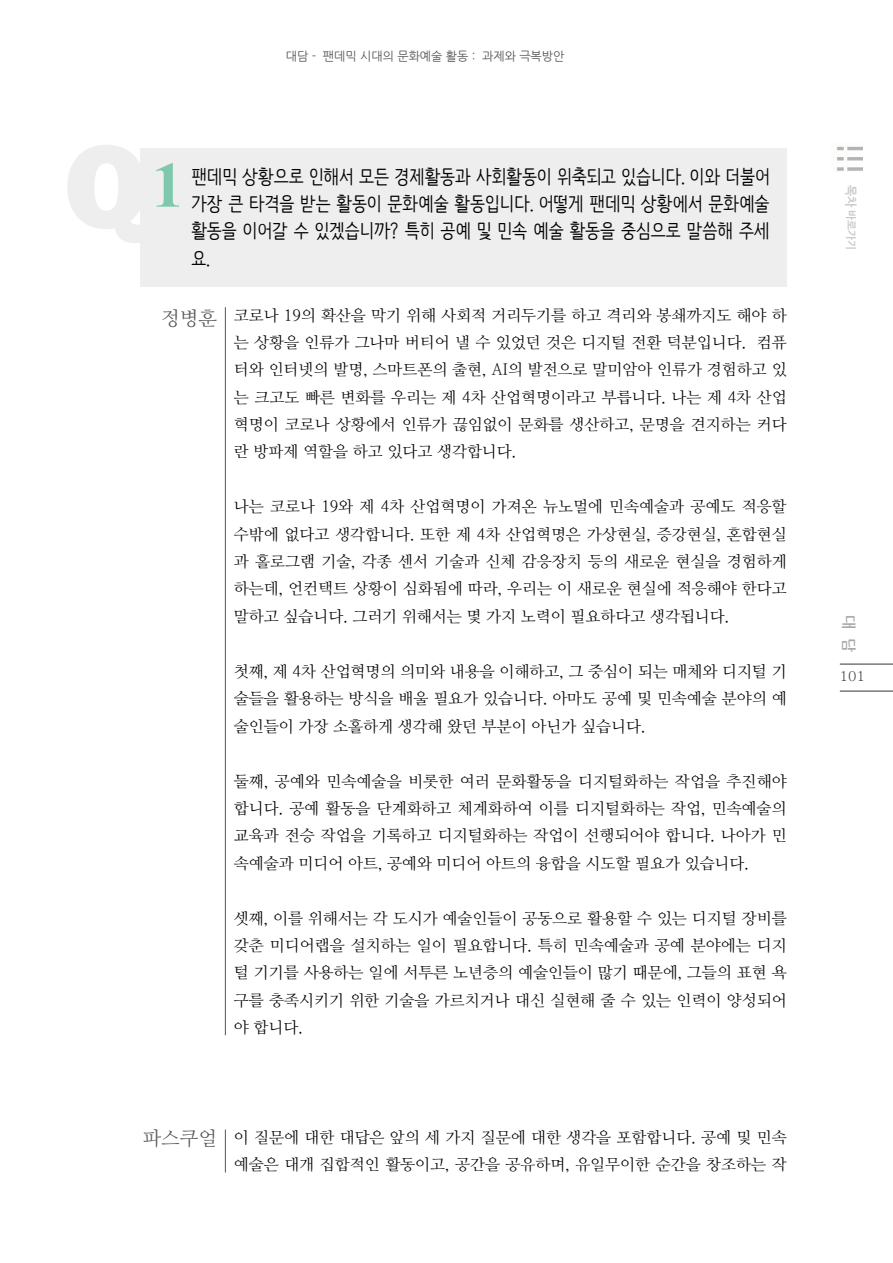
<style>
.page{position:relative;width:893px;height:1263px;background:#fff}
.page>*{position:absolute;margin:0;border:0;box-sizing:border-box;transform-origin:0 0}
.본문{font:700 64.5px "Times New Roman";color:#80c8ad}
.대담_-_문제{font:19.5px/27.3px "Nanum Barunpen";color:#000;text-align:justify}
.대담자_이름{font:19.5px "Nanum Myeongjo OTF";color:#565759}
.본문-_단락_앞_세로선{font:15.75px/27.3px "Nanum Myeongjo";color:#000;text-align:justify}
.오른쪽_페이지번호_위_세로_카테고리{font:700 15px "Nanum Gothic";color:#ababac}
.t1{font:500 13.5px "Adobe Myungjo Std";color:#333}
.본문-오른쪽페이지_위_카테고리{font:12px "Nanum Gothic";color:#565759}
.t2{font:700 10.5px "Nanum Gothic OTF Eco";color:#ababac}
.s1{font-size:12px}
</style>
<div class="page">
<hr style="left:840px;top:691px;width:53px;height:1px;background:#333">
<hr style="left:840px;top:664px;width:53px;height:1px;background:#333">
<img style="left:836px;top:146px;width:26px;height:25px">
<hr style="left:225px;top:307px;width:1px;height:728px;background:#565759">
<hr style="left:225px;top:1129px;width:1px;height:43px;background:#565759">
<div style="left:140px;top:149px;width:647px;height:138px;background:#eee"></div>
<p class="본문-오른쪽페이지_위_카테고리" style="left:286px;top:50px;width:280px">대담 - 팬데믹 시대의 문화예술 활동 : 과제와 극복방안</p>
<p class="본문" style="left:152px;top:139px;width:34px">1</p>
<p class="대담_-_문제" style="left:191px;top:163px;width:580px">팬데믹 상황으로 인해서 모든 경제활동과 사회활동이 위축되고 있습니다. 이와 더불어 가장 큰 타격을 받는 활동이 문화예술 활동입니다. 어떻게 팬데믹 상황에서 문화예술 활동을 이어갈 수 있겠습니까? 특히 공예 및 민속 예술 활동을 중심으로 말씀해 주세 요.</p>
<p class="대담자_이름" style="left:161px;top:306px;width:57px">정병훈</p>
<p class="본문-_단락_앞_세로선" style="left:234px;top:301px;width:554px">코로나 19의 확산을 막기 위해 사회적 거리두기를 하고 격리와 봉쇄까지도 해야 하 는 상황을 인류가 그나마 버티어 낼 수 있었던 것은 디지털 전환 덕분입니다. 컴퓨 터와 인터넷의 발명, 스마트폰의 출현, AI의 발전으로 말미암아 인류가 경험하고 있 는 크고도 빠른 변화를 우리는 제 4차 산업혁명이라고 부릅니다. 나는 제 4차 산업 혁명이 코로나 상황에서 인류가 끊임없이 문화를 생산하고, 문명을 견지하는 커다 란 방파제 역할을 하고 있다고 생각합니다.</p>
<p class="본문-_단락_앞_세로선" style="left:234px;top:493px;width:554px">나는 코로나 19와 제 4차 산업혁명이 가져온 뉴노멀에 민속예술과 공예도 적응할 수밖에 없다고 생각합니다. 또한 제 4차 산업혁명은 가상현실, 증강현실, 혼합현실 과 홀로그램 기술, 각종 센서 기술과 신체 감응장치 등의 새로운 현실을 경험하게 하는데, 언컨택트 상황이 심화됨에 따라, 우리는 이 새로운 현실에 적응해야 한다고 말하고 싶습니다. 그러기 위해서는 몇 가지 노력이 필요하다고 생각됩니다.</p>
<p class="본문-_단락_앞_세로선" style="left:234px;top:657px;width:554px">첫째, 제 4차 산업혁명의 의미와 내용을 이해하고, 그 중심이 되는 매체와 디지털 기 술들을 활용하는 방식을 배울 필요가 있습니다. 아마도 공예 및 민속예술 분야의 예 술인들이 가장 소홀하게 생각해 왔던 부분이 아닌가 싶습니다.</p>
<p class="본문-_단락_앞_세로선" style="left:234px;top:767px;width:554px">둘째, 공예와 민속예술을 비롯한 여러 문화활동을 디지털화하는 작업을 추진해야 합니다. 공예 활동을 단계화하고 체계화하여 이를 디지털화하는 작업, 민속예술의 교육과 전승 작업을 기록하고 디지털화하는 작업이 선행되어야 합니다. 나아가 민 속예술과 미디어 아트, 공예와 미디어 아트의 융합을 시도할 필요가 있습니다.</p>
<p class="본문-_단락_앞_세로선" style="left:234px;top:904px;width:554px">셋째, 이를 위해서는 각 도시가 예술인들이 공동으로 활용할 수 있는 디지털 장비를 갖춘 미디어랩을 설치하는 일이 필요합니다. 특히 민속예술과 공예 분야에는 디지 털 기기를 사용하는 일에 서투른 노년층의 예술인들이 많기 때문에, 그들의 표현 욕 구를 충족시키기 위한 기술을 가르치거나 대신 실현해 줄 수 있는 인력이 양성되어 야 합니다.</p>
<p class="대담자_이름" style="left:143px;top:1126px;width:76px">파스쿠얼</p>
<p class="본문-_단락_앞_세로선" style="left:234px;top:1123px;width:554px">이 질문에 대한 대답은 앞의 세 가지 질문에 대한 생각을 포함합니다. 공예 및 민속 예술은 대개 집합적인 활동이고, 공간을 공유하며, 유일무이한 순간을 창조하는 작</p>
<p class="t2" style="left:856px;top:185px;width:66px;rotate:90deg"><span class="s1">목차</span> 바로가기</p>
<p class="오른쪽_페이지번호_위_세로_카테고리" style="left:856px;top:615px;width:38px;rotate:90deg">대 담</p>
<p class="t1" style="left:840px;top:669px;width:27px">101</p>
</div>
